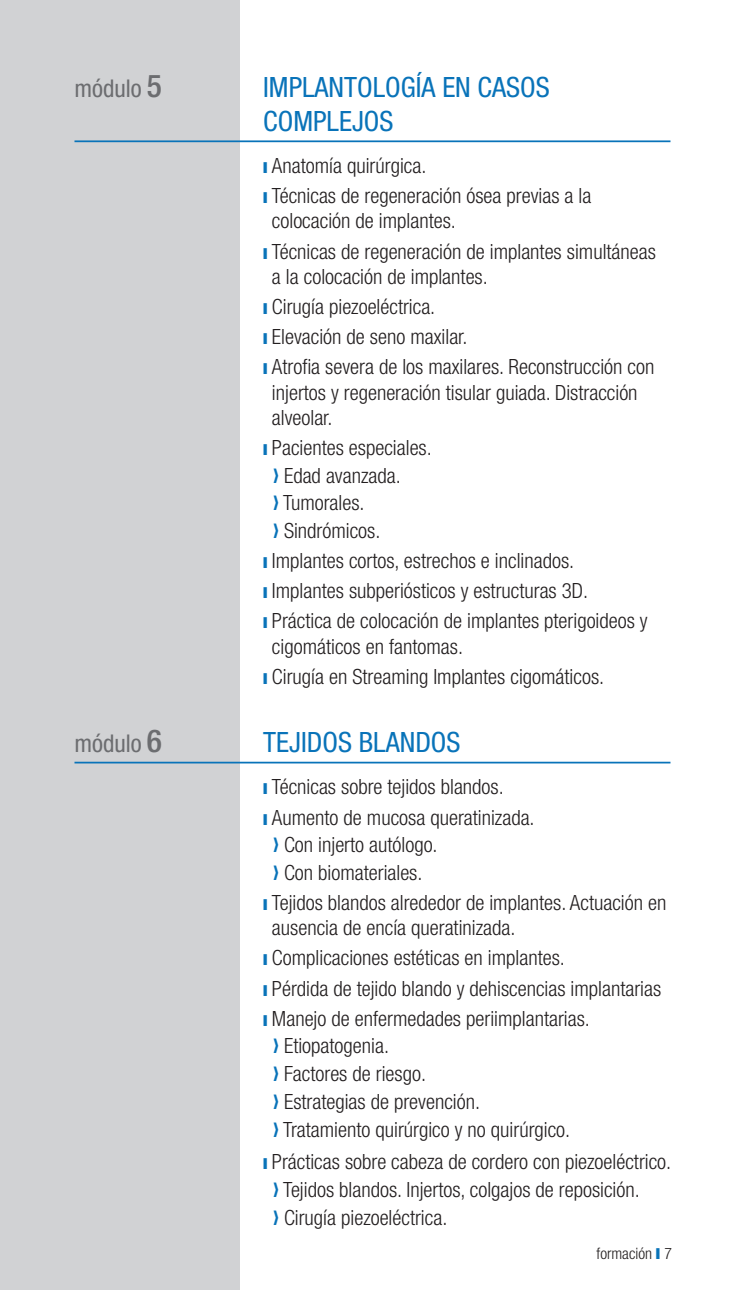
<style>
.page{position:relative;width:745px;height:1290px;background:#fff}
.page>*{position:absolute;margin:0;border:0;box-sizing:border-box;transform-origin:0 0}
.LADILLO_1{font:condensed 28px/33.6px "Helvetica Neue LT Std";color:#0973b9}
.LADILLO_1-2{font:condensed 24.5px "Helvetica Neue LT Std";color:#6c6d70}
.TEXTO_NORMAL{font:300 condensed 21px/25.2px "Helvetica Neue LT Std";color:#231f20}
.t1{font:300 condensed 15.75px "Helvetica Neue LT Std";color:#231f20}
.s1{font-weight:500;font-size:31.5px}
.s2{color:#0973b9}
</style>
<div class="page">
<div style="left:0;top:0;width:239px;height:1290px;background:#d1d2d4"></div>
<hr style="left:74px;top:140px;width:596px;height:2px;background:#0973b9">
<hr style="left:74px;top:762px;width:596px;height:1px;background:#0973b9">
<p class="LADILLO_1-2" style="left:74px;top:74px;width:89px">módulo <span class="s1">5</span></p>
<p class="LADILLO_1" style="left:263px;top:70px;width:288px">IMPLANTOLOGÍA EN CASOS<br>COMPLEJOS</p>
<p class="TEXTO_NORMAL" style="left:263px;top:153px;width:165px"><span class="s2">❙</span> Anatomía quirúrgica.</p>
<p class="TEXTO_NORMAL" style="left:272px;top:183px;width:321px;text-indent:-9px"><span class="s2">❙</span> Técnicas de regeneración ósea previas a la colocación de implantes.</p>
<p class="TEXTO_NORMAL" style="left:272px;top:238px;width:385px;text-indent:-9px"><span class="s2">❙</span> Técnicas de regeneración de implantes simultáneas a la colocación de implantes.</p>
<p class="TEXTO_NORMAL" style="left:263px;top:294px;width:173px"><span class="s2">❙</span> Cirugía piezoeléctrica.</p>
<p class="TEXTO_NORMAL" style="left:263px;top:324px;width:206px"><span class="s2">❙</span> Elevación de seno maxilar.</p>
<p class="TEXTO_NORMAL" style="left:272px;top:354px;width:384px;text-indent:-9px"><span class="s2">❙</span> Atrofia severa de los maxilares. Reconstrucción con injertos y regeneración tisular guiada. Distracción alveolar.</p>
<p class="TEXTO_NORMAL" style="left:263px;top:435px;width:170px"><span class="s2">❙</span> Pacientes especiales.</p>
<p class="TEXTO_NORMAL" style="left:284px;top:462px;width:118px">Edad avanzada.</p>
<p class="TEXTO_NORMAL" style="left:283px;top:490px;width:83px">Tumorales.</p>
<p class="TEXTO_NORMAL" style="left:284px;top:518px;width:98px">Sindrómicos.</p>
<p class="TEXTO_NORMAL" style="left:263px;top:548px;width:312px"><span class="s2">❙</span> Implantes cortos, estrechos e inclinados.</p>
<p class="TEXTO_NORMAL" style="left:263px;top:578px;width:326px"><span class="s2">❙</span> Implantes subperiósticos y estructuras 3D.</p>
<p class="TEXTO_NORMAL" style="left:272px;top:608px;width:377px;text-indent:-9px"><span class="s2">❙</span> Práctica de colocación de implantes pterigoideos y cigomáticos en fantomas.</p>
<p class="TEXTO_NORMAL" style="left:263px;top:664px;width:342px"><span class="s2">❙</span> Cirugía en Streaming Implantes cigomáticos.</p>
<p class="LADILLO_1-2" style="left:74px;top:729px;width:89px">módulo <span class="s1">6</span></p>
<p class="LADILLO_1" style="left:263px;top:725px;width:199px">TEJIDOS BLANDOS</p>
<p class="TEXTO_NORMAL" style="left:263px;top:774px;width:242px"><span class="s2">❙</span> Técnicas sobre tejidos blandos.</p>
<p class="TEXTO_NORMAL" style="left:263px;top:804px;width:273px"><span class="s2">❙</span> Aumento de mucosa queratinizada.</p>
<p class="TEXTO_NORMAL" style="left:284px;top:832px;width:155px">Con injerto autólogo.</p>
<p class="TEXTO_NORMAL" style="left:284px;top:860px;width:140px">Con biomateriales.</p>
<p class="TEXTO_NORMAL" style="left:272px;top:890px;width:395px;text-indent:-9px"><span class="s2">❙</span> Tejidos blandos alrededor de implantes. Actuación en ausencia de encía queratinizada.</p>
<p class="TEXTO_NORMAL" style="left:263px;top:945px;width:303px"><span class="s2">❙</span> Complicaciones estéticas en implantes.</p>
<p class="TEXTO_NORMAL" style="left:263px;top:975px;width:399px"><span class="s2">❙</span> Pérdida de tejido blando y dehiscencias implantarias</p>
<p class="TEXTO_NORMAL" style="left:263px;top:1005px;width:328px"><span class="s2">❙</span> Manejo de enfermedades periimplantarias.</p>
<p class="TEXTO_NORMAL" style="left:284px;top:1033px;width:106px">Etiopatogenia.</p>
<p class="TEXTO_NORMAL" style="left:284px;top:1061px;width:143px">Factores de riesgo.</p>
<p class="TEXTO_NORMAL" style="left:284px;top:1088px;width:197px">Estrategias de prevención.</p>
<p class="TEXTO_NORMAL" style="left:283px;top:1116px;width:288px">Tratamiento quirúrgico y no quirúrgico.</p>
<p class="TEXTO_NORMAL" style="left:263px;top:1149px;width:409px"><span class="s2">❙</span> Prácticas sobre cabeza de cordero con piezoeléctrico.</p>
<p class="TEXTO_NORMAL" style="left:283px;top:1176px;width:358px">Tejidos blandos. Injertos, colgajos de reposición.</p>
<p class="TEXTO_NORMAL" style="left:284px;top:1204px;width:165px">Cirugía piezoeléctrica.</p>
<p class="t1" style="left:596px;top:1244px;width:77px">formación <span class="s2">❙</span> 7</p>
</div>
